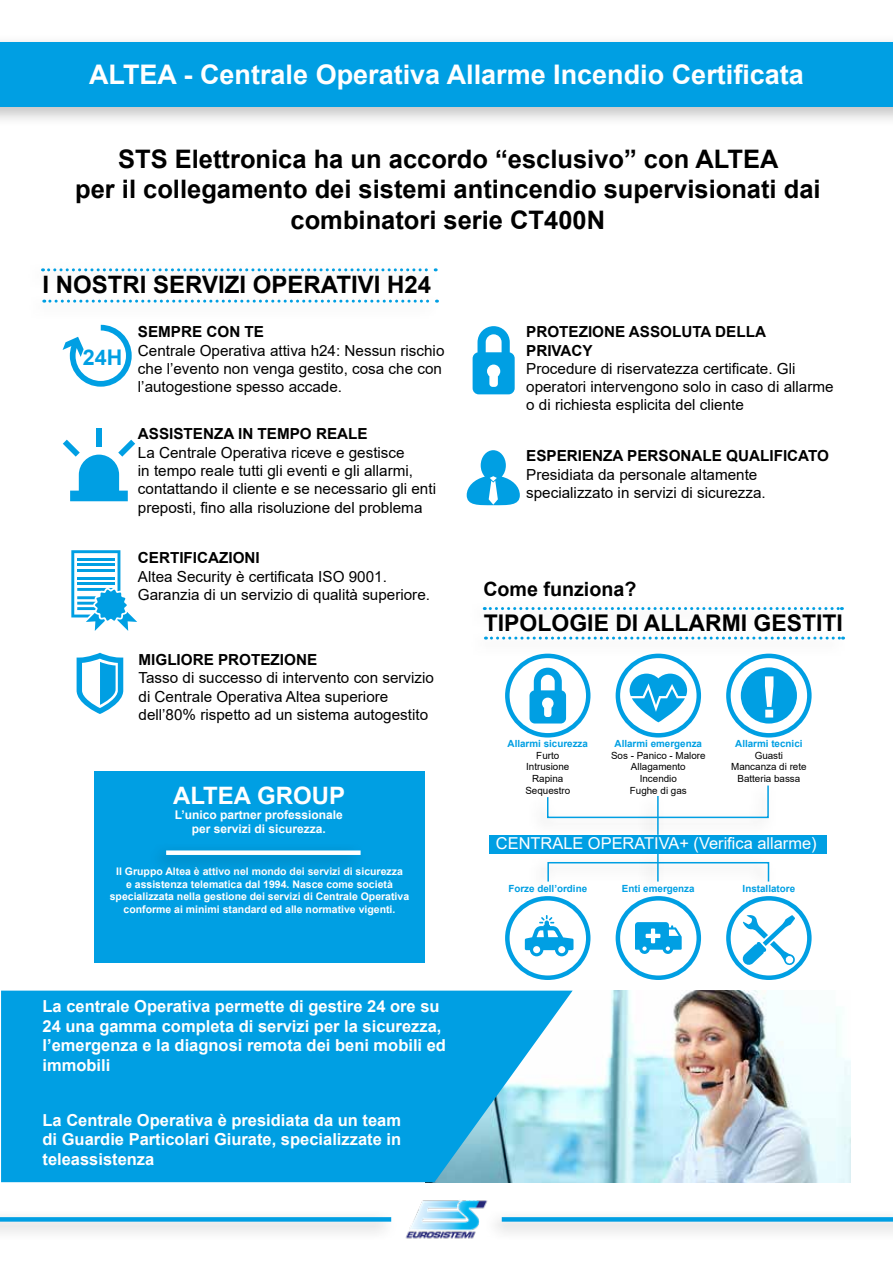
<style>
.page{position:relative;width:893px;height:1263px;background:#fff}
.page>*{position:absolute;margin:0;border:0;box-sizing:border-box;transform-origin:0 0}
.t1{font:700 27px "Arial";color:#fff}
.t2{font:700 25.5px/30.6px "Arial";color:#000;text-align:center}
.t3{font:700 24px "Arial";color:#000}
.t4{font:700 24px "Arial";color:#fff}
.t5{font:700 22.95px "Arial";color:#000}
.t6{font:700 21.6px "Arial";color:#009fe3}
.t7{font:700 19.65px "Arial";color:#000}
.t8{font:700 16.5px/19.8px "Arial";color:#fff}
.t9{font:16.35px "Arial";color:#fff}
.t10{font:15.3px/18.3px "Arial";color:#000}
.t11{font:700 15.3px/18.3px "Arial";color:#000}
.t12{font:700 12px/14.4px "Arial";color:#fff;text-align:center}
.t13{font:700 10.5px/12.6px "Arial";color:#fff;text-align:center}
.t14{font:9.9px/11.9px "Arial";color:#000;text-align:center}
.t15{font:700 9.9px "Arial";color:#009fe3}
</style>
<div class="page">
<div style="left:0;top:34px;width:893px;height:94px;background:#000;opacity:.25"></div>
<div style="left:0;top:43px;width:893px;height:64px;background:#009fe3"></div>
<svg style="left:43px;top:268px;width:393px;height:3px"></svg>
<svg style="left:44px;top:300px;width:393px;height:3px"></svg>
<div style="left:94px;top:772px;width:331px;height:191px;background:#009fe3"></div>
<svg style="left:484px;top:607px;width:358px;height:3px"></svg>
<svg style="left:485px;top:637px;width:359px;height:3px"></svg>
<div style="left:147px;top:842px;width:221px;height:33px;background:#009adc"></div>
<div style="left:166px;top:850px;width:195px;height:5px;background:#fff"></div>
<svg style="left:63px;top:325px;width:69px;height:62px"></svg>
<svg style="left:77px;top:653px;width:46px;height:61px"></svg>
<div style="left:96px;top:428px;width:6px;height:19px;background:#009fe3"></div>
<svg style="left:63px;top:440px;width:72px;height:61px"></svg>
<svg style="left:473px;top:326px;width:42px;height:68px"></svg>
<svg style="left:71px;top:550px;width:66px;height:81px"></svg>
<svg style="left:467px;top:450px;width:53px;height:56px"></svg>
<svg style="left:529px;top:668px;width:37px;height:55px"></svg>
<div style="left:505px;top:654px;width:85px;height:83px;border:4px solid #009fe3;border-radius:50%"></div>
<div style="left:616px;top:654px;width:85px;height:83px;border:4px solid #009fe3;border-radius:50%"></div>
<div style="left:726px;top:654px;width:86px;height:83px;border:4px solid #009fe3;border-radius:50%"></div>
<svg style="left:630px;top:674px;width:57px;height:48px"></svg>
<svg style="left:741px;top:667px;width:56px;height:56px"></svg>
<div style="left:505px;top:896px;width:85px;height:84px;border:4px solid #009fe3;border-radius:50%"></div>
<div style="left:616px;top:896px;width:85px;height:84px;border:4px solid #009fe3;border-radius:50%"></div>
<div style="left:726px;top:896px;width:86px;height:84px;border:4px solid #009fe3;border-radius:50%"></div>
<svg style="left:525px;top:915px;width:49px;height:41px"></svg>
<svg style="left:635px;top:922px;width:47px;height:32px"></svg>
<svg style="left:742px;top:915px;width:53px;height:51px"></svg>
<div style="left:490px;top:835px;width:337px;height:18px;background:#009fe3"></div>
<div style="left:527px;top:779px;width:250px;height:59px;background:#000;opacity:.3"></div>
<svg style="left:546px;top:784px;width:223px;height:35px"></svg>
<div style="left:637px;top:790px;width:29px;height:63px;background:#000;opacity:.3"></div>
<hr style="left:657px;top:796px;width:2px;height:39px;background:#009fe3">
<div style="left:527px;top:854px;width:250px;height:45px;background:#fdfdfd"></div>
<div style="left:547px;top:862px;width:222px;height:20px;border:2px solid #009fe3"></div>
<div style="left:637px;top:847px;width:29px;height:53px;background:#000;opacity:.3"></div>
<hr style="left:657px;top:853px;width:2px;height:28px;background:#009fe3">
<img style="left:573px;top:990px;width:277px;height:192px">
<svg style="left:1px;top:990px;width:572px;height:192px;background:#16a6e3"></svg>
<img style="left:405px;top:1200px;width:83px;height:39px">
<div style="left:482px;top:1209px;width:411px;height:33px;background:#f7f7f7"></div>
<div style="left:502px;top:1217px;width:391px;height:5px;background:#009fe3"></div>
<div style="left:0;top:1209px;width:399px;height:33px;background:#f7f7f7"></div>
<div style="left:0;top:1217px;width:391px;height:5px;background:#009fe3"></div>
<h1 class="t1" style="left:89px;top:56px;width:716px">ALTEA - Centrale Operativa Allarme Incendio Certificata</h1>
<h2 class="t2" style="left:75px;top:144px;width:747px">STS Elettronica ha un accordo “esclusivo” con ALTEA<br>per il collegamento dei sistemi antincendio supervisionati dai combinatori serie CT400N</h2>
<h3 class="t3" style="left:43px;top:267px;width:390px">I NOSTRI SERVIZI OPERATIVI H24</h3>
<p class="t11" style="left:138px;top:323px;width:128px">SEMPRE CON TE</p>
<p class="t10" style="left:138px;top:341px;width:308px">Centrale Operativa attiva h24: Nessun rischio che l’evento non venga gestito, cosa che con l’autogestione spesso accade.</p>
<h3 class="t6" style="left:83px;top:342px;width:41px">24H</h3>
<p class="t11" style="left:138px;top:425px;width:231px">ASSISTENZA IN TEMPO REALE</p>
<p class="t10" style="left:138px;top:443px;width:300px">La Centrale Operativa riceve e gestisce<br>in tempo reale tutti gli eventi e gli allarmi, contattando il cliente e se necessario gli enti preposti, fino alla risoluzione del problema</p>
<p class="t11" style="left:138px;top:549px;width:123px">CERTIFICAZIONI</p>
<p class="t10" style="left:138px;top:567px;width:294px">Altea Security è certificata ISO 9001.<br>Garanzia di un servizio di qualità superiore.</p>
<p class="t11" style="left:139px;top:651px;width:180px">MIGLIORE PROTEZIONE</p>
<p class="t10" style="left:139px;top:669px;width:297px">Tasso di successo di intervento con servizio di Centrale Operativa Altea superiore dell’80% rispetto ad un sistema autogestito</p>
<h3 class="t4" style="left:173px;top:779px;width:174px">ALTEA GROUP</h3>
<p class="t12" style="left:175px;top:808px;width:170px">L’unico partner professionale per servizi di sicurezza.</p>
<p class="t13" style="left:110px;top:865px;width:301px">Il Gruppo Altea è attivo nel mondo dei servizi di sicurezza<br>e assistenza telematica dal 1994. Nasce come società specializzata nella gestione dei servizi di Centrale Operativa conforme ai minimi standard ed alle normative vigenti.</p>
<p class="t8" style="left:43px;top:996px;width:405px">La centrale Operativa permette di gestire 24 ore su 24 una gamma completa di servizi per la sicurezza, l’emergenza e la diagnosi remota dei beni mobili ed immobili</p>
<p class="t8" style="left:43px;top:1110px;width:360px;text-align:justify">La Centrale Operativa è presidiata da un team di Guardie Particolari Giurate, specializzate in teleassistenza</p>
<p class="t11" style="left:526px;top:323px;width:241px">PROTEZIONE ASSOLUTA DELLA<br>PRIVACY</p>
<p class="t10" style="left:526px;top:359px;width:309px">Procedure di riservatezza certificate. Gli operatori intervengono solo in caso di allarme o di richiesta esplicita del cliente</p>
<p class="t11" style="left:526px;top:447px;width:304px">ESPERIENZA PERSONALE QUALIFICATO</p>
<p class="t10" style="left:526px;top:465px;width:241px">Presidiata da personale altamente specializzato in servizi di sicurezza.</p>
<p class="t7" style="left:483px;top:575px;width:155px">Come funziona?</p>
<h3 class="t5" style="left:484px;top:607px;width:361px">TIPOLOGIE DI ALLARMI GESTITI</h3>
<p class="t15" style="left:508px;top:737px;width:82px">Allarmi sicurezza</p>
<p class="t15" style="left:615px;top:737px;width:89px">Allarmi emergenza</p>
<p class="t15" style="left:735px;top:737px;width:69px">Allarmi tecnici</p>
<p class="t14" style="left:525px;top:749px;width:46px">Furto<br>Intrusione<br>Rapina<br>Sequestro</p>
<p class="t14" style="left:611px;top:749px;width:96px">Sos - Panico - Malore<br>Allagamento<br>Incendio<br>Fughe di gas</p>
<p class="t14" style="left:731px;top:749px;width:77px">Guasti<br>Mancanza di rete<br>Batteria bassa</p>
<p class="t9" style="left:496px;top:832px;width:322px">CENTRALE OPERATIVA+ (Verifica allarme)</p>
<p class="t15" style="left:508px;top:881px;width:80px">Forze dell’ordine</p>
<p class="t15" style="left:622px;top:881px;width:74px">Enti emergenza</p>
<p class="t15" style="left:743px;top:881px;width:54px">Installatore</p>
</div>
